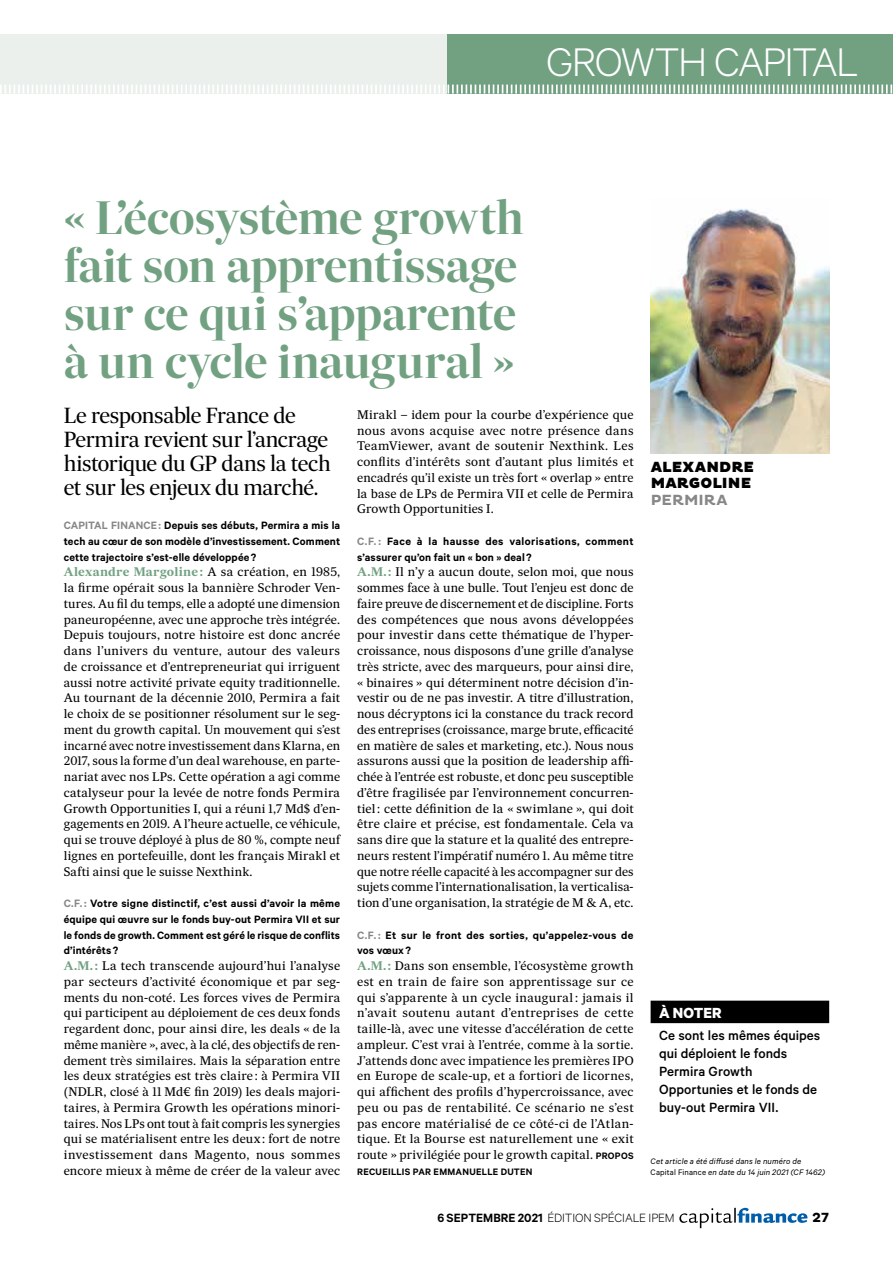
<style>
.page{position:relative;width:893px;height:1263px;background:#fff}
.page>*{position:absolute;margin:0;border:0;box-sizing:border-box;transform-origin:0 0}
.t1{font:600 45px/48px "Sueca Bn";letter-spacing:-.015em;color:#72a182}
.t2{font:300 45px "Calibre";letter-spacing:-.04em;color:#fff}
.t3{font:21px/24px "Sueca Headline";letter-spacing:-.025em;color:#000}
.t4{font:700 16.5px "Calibre";letter-spacing:.005em;color:#fff}
.t5{font:500 15px/18px "Calibre";color:#000}
.t6{font:900 15px/16.5px "Pluto";letter-spacing:.005em;color:#000}
.t7{font:700 15px "Pluto";letter-spacing:.005em;color:#878787}
.t8{font:300 13.5px "Calibre";letter-spacing:-.01em;color:#000}
.t9{font:700 13.5px "Pluto";color:#000}
.t10{font:12px/15.8px "Sueca";letter-spacing:.015em;color:#000;text-align:justify}
.t11{font:600 12px/15.8px "Calibre";letter-spacing:.015em;color:#000;text-align:justify}
.t12{font:600 10.5px "Calibre";letter-spacing:.03em;color:#000}
.t13{font:italic 9px/10.8px "Calibre";letter-spacing:.015em;color:#000}
.s1{color:#878787}
.s2{font-weight:700;color:#72a182}
.s3{font-family:"Calibre";font-weight:600;font-size:10.5px}
.s4{font-style:normal}
.s5{font-weight:600}
</style>
<div class="page">
<svg style="left:679px;top:1208px;width:128px;height:20px"></svg>
<div style="left:446px;top:34px;width:447px;height:60px;background:#72a182"></div>
<div style="left:0;top:34px;width:446px;height:60px;background:#ecf0ec"></div>
<svg style="left:0;top:83px;width:893px;height:11px"></svg>
<img style="left:651px;top:208px;width:178px;height:245px">
<div style="left:651px;top:1001px;width:178px;height:22px;background:#000"></div>
<h1 class="t2" style="left:546px;top:36px;width:314px">GROWTH CAPITAL</h1>
<h1 class="t1" style="left:64px;top:194px;width:462px">« L’écosystème growth fait son apprentissage sur ce qui s’apparente à un cycle inaugural »</h1>
<h2 class="t3" style="left:64px;top:403px;width:268px">Le responsable France de<br>Permira revient sur l’ancrage historique du GP dans la tech et sur les enjeux du marché.</h2>
<p class="t11" style="left:64px;top:517px;width:278px"><span class="s1">CAPITAL FINANCE:</span> Depuis ses débuts, Permira a mis la tech au cœur de son modèle d’investissement. Comment cette trajectoire s’est-elle développée ?</p>
<p class="t10" style="left:64px;top:563px;width:278px"><span class="s2">Alexandre Margoline :</span> A sa création, en 1985, la firme opérait sous la bannière Schroder Ven&shy;tures. Au fil du temps, elle a adopté une dimension paneuropéenne, avec une approche très intégrée.<br>Depuis toujours, notre histoire est donc ancrée dans l’univers du venture, autour des valeurs de croissance et d’entrepreneuriat qui irriguent aussi notre activité private equity traditionnelle.<br>Au tournant de la décennie 2010, Permira a fait le choix de se positionner résolument sur le seg&shy;ment du growth capital. Un mouvement qui s’est incarné avec notre investissement dans Klarna, en 2017, sous la forme d’un deal warehouse, en parte&shy;nariat avec nos LPs. Cette opération a agi comme catalyseur pour la levée de notre fonds Permira Growth Opportunities I, qui a réuni 1,7 Md$ d’en&shy;gagements en 2019. A l’heure actuelle, ce véhicule, qui se trouve déployé à plus de 80 %, compte neuf lignes en portefeuille, dont les français Mirakl et Safti ainsi que le suisse Nexthink.</p>
<p class="t11" style="left:64px;top:895px;width:278px"><span class="s1">C.F. :</span> Votre signe distinctif, c’est aussi d’avoir la même équipe qui œuvre sur le fonds buy-out Permira VII et sur le fonds de growth. Comment est géré le risque de conflits d’intérêts ?</p>
<p class="t10" style="left:64px;top:957px;width:278px"><span class="s2">A.M. :</span> La tech transcende aujourd’hui l’analyse par secteurs d’activité économique et par seg&shy;ments du non-coté. Les forces vives de Permira qui participent au déploiement de ces deux fonds regardent donc, pour ainsi dire, les deals « de la même manière », avec, à la clé, des objectifs de ren&shy;dement très similaires. Mais la séparation entre les deux stratégies est très claire : à Permira VII (NDLR, closé à 11 Md€ fin 2019) les deals majori&shy;taires, à Permira Growth les opérations minori&shy;taires. Nos LPs ont tout à fait compris les synergies qui se matérialisent entre les deux: fort de notre investissement dans Magento, nous sommes encore mieux à même de créer de la valeur avec</p>
<p class="t10" style="left:357px;top:406px;width:278px">Mirakl – idem pour la courbe d’expérience que nous avons acquise avec notre présence dans TeamViewer, avant de soutenir Nexthink. Les conflits d’intérêts sont d’autant plus limités et encadrés qu’il existe un très fort « overlap » entre la base de LPs de Permira VII et celle de Permira Growth Opportunities I.</p>
<p class="t11" style="left:357px;top:533px;width:278px"><span class="s1">C.F. :</span> Face à la hausse des valorisations, comment s’assurer qu’on fait un « bon » deal ?</p>
<p class="t10" style="left:357px;top:563px;width:278px"><span class="s2">A.M. :</span> Il n’y a aucun doute, selon moi, que nous sommes face à une bulle. Tout l’enjeu est donc de faire preuve de discernement et de discipline. Forts des compétences que nous avons développées pour investir dans cette thématique de l’hyper&shy;croissance, nous disposons d’une grille d’analyse très stricte, avec des marqueurs, pour ainsi dire, « binaires » qui déterminent notre décision d’in&shy;vestir ou de ne pas investir. A titre d’illustration, nous décryptons ici la constance du track record des entreprises (croissance, marge brute, efficacité en matière de sales et marketing, etc.). Nous nous assurons aussi que la position de leadership affi&shy;chée à l’entrée est robuste, et donc peu susceptible d’être fragilisée par l’environnement concurren&shy;tiel: cette définition de la « swimlane », qui doit être claire et précise, est fondamentale. Cela va sans dire que la stature et la qualité des entrepre&shy;neurs restent l’impératif numéro 1. Au même titre que notre réelle capacité à les accompagner sur des sujets comme l’internationalisation, la verticalisa&shy;tion d’une organisation, la stratégie de M &amp; A, etc.</p>
<p class="t11" style="left:357px;top:927px;width:278px"><span class="s1">C.F. :</span> Et sur le front des sorties, qu’appelez-vous de vos vœux ?</p>
<p class="t10" style="left:357px;top:957px;width:278px"><span class="s2">A.M.:</span> Dans son ensemble, l’écosystème growth est en train de faire son apprentissage sur ce qui s’apparente à un cycle inaugural : jamais il n’avait soutenu autant d’entreprises de cette taille-là, avec une vitesse d’accélération de cette ampleur. C’est vrai à l’entrée, comme à la sortie.<br>J’attends donc avec impatience les premières IPO en Europe de scale-up, et a fortiori de licornes, qui affichent des profils d’hypercroissance, avec peu ou pas de rentabilité. Ce scénario ne s’est pas encore matérialisé de ce côté-ci de l’Atlan&shy;tique. Et la Bourse est naturellement une « exit route » privilégiée pour le growth capital. <span class="s3">PROPOS</span></p>
<p class="t12" style="left:357px;top:1165px;width:177px">RECUEILLIS PAR EMMANUELLE DUTEN</p>
<p class="t6" style="left:651px;top:459px;width:105px">ALEXANDRE<br>MARGOLINE</p>
<p class="t7" style="left:651px;top:491px;width:78px">PERMIRA</p>
<h3 class="t4" style="left:659px;top:1002px;width:64px">À NOTER</h3>
<p class="t5" style="left:659px;top:1026px;width:163px">Ce sont les mêmes équipes qui déploient le fonds<br>Permira Growth<br>Opportunies et le fonds de buy-out Permira VII.</p>
<p class="t13" style="left:651px;top:1155px;width:176px">Cet article a été diffusé dans le numéro de<br><span class="s4">Capital Finance</span> en date du 14 juin 2021 (CF 1462)</p>
<p class="t8" style="left:437px;top:1210px;width:239px"><span class="s5">6 SEPTEMBRE 2021</span> ÉDITION SPÉCIALE IPEM</p>
<p class="t9" style="left:812px;top:1210px;width:18px">27</p>
</div>
